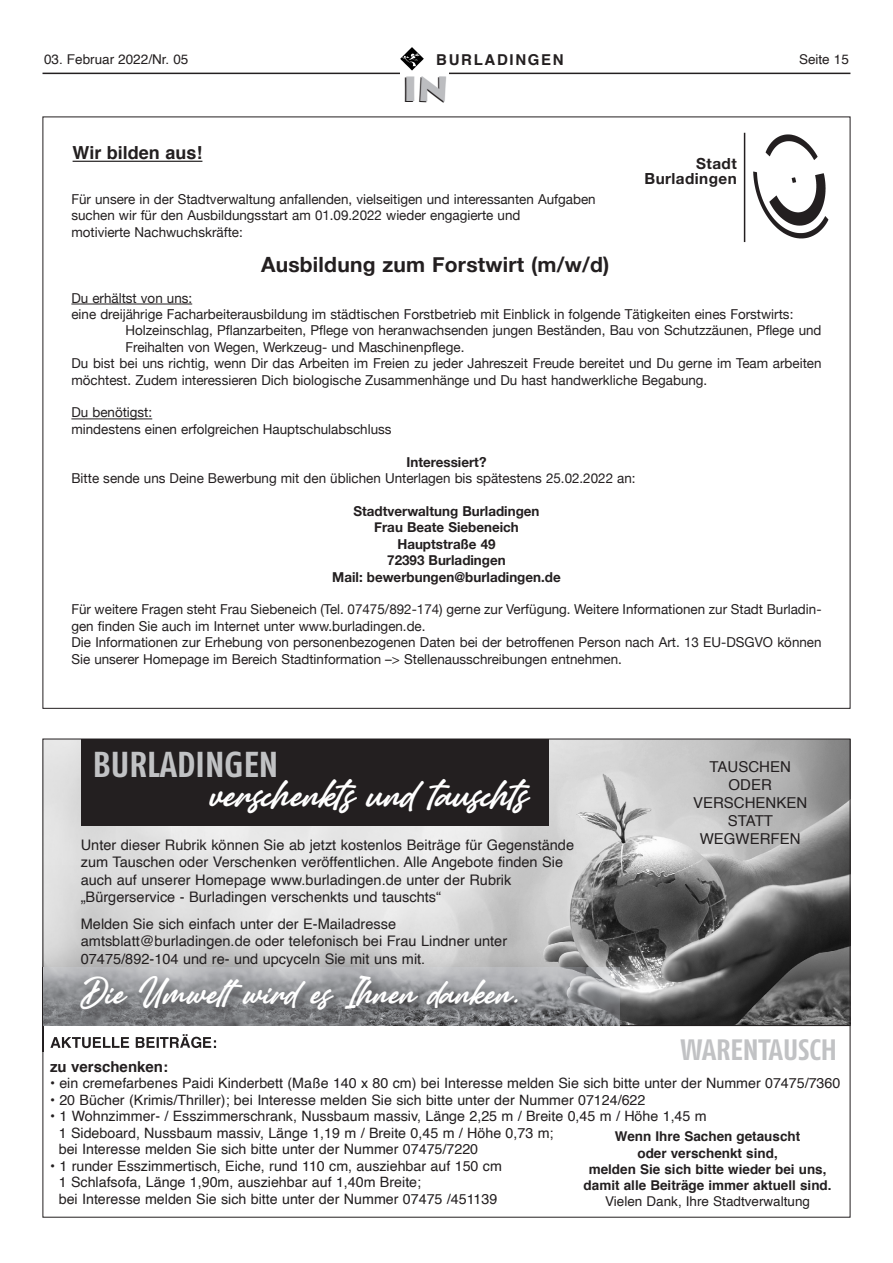
<style>
.page{position:relative;width:893px;height:1263px;background:#fff}
.page>*{position:absolute;margin:0;border:0;box-sizing:border-box;transform-origin:0 0}
.t1{font:36.3px "Amertha PERSONALUSEONLY";color:#fff}
.t2{font:700 36px "Fago Co";color:#c1c2c4}
.t3{font:900 34.5px "Lithos Pro";color:#231f20}
.t4{font:32.4px "Amertha PERSONALUSEONLY";color:#fff}
.t5{font:700 29.4px "Fago Co";letter-spacing:-.005em;color:#c1c2c4}
.t6{font:700 21px "Helvetica Neue";letter-spacing:.01em;color:#231f20}
.t7{font:700 18px "Helvetica";color:#231f20}
.t8{font:700 15.3px "Helvetica Neue";letter-spacing:.03em;color:#231f20}
.t9{font:15px "Helvetica";color:#231f20}
.t10{font:700 15px "Helvetica";color:#231f20}
.t11{font:700 15px "Helvetica";letter-spacing:.11em;color:#231f20}
.t12{font:14.55px/17.4px "Helvetica";color:#231f20}
.t13{font:14.25px "Helvetica";color:#231f20}
.t14{font:13.65px/16.4px "Helvetica Neue";color:#231f20}
.t15{font:700 13.65px "Helvetica Neue";color:#231f20}
.t16{font:700 13.5px/16.2px "Helvetica";color:#231f20;text-align:center}
.t17{font:13.5px "Helvetica";color:#231f20}
.s1{font-weight:400}
</style>
<div class="page">
<hr style="left:43px;top:73px;width:807px;height:1px;background:#231f20">
<div style="left:400px;top:43px;width:49px;height:32px;background:#fff"></div>
<img style="left:400px;top:47px;width:24px;height:24px">
<img style="left:45px;top:741px;width:803px;height:283px">
<div style="left:81px;top:739px;width:468px;height:86px;background:#231f20"></div>
<img style="left:42px;top:967px;width:578px;height:84px">
<img style="left:43px;top:967px;width:1px;height:49px">
<svg style="left:43px;top:1016px;width:1px;height:35px"></svg>
<img style="left:50px;top:1034px;width:166px;height:14px">
<img style="left:753px;top:135px;width:76px;height:104px">
<hr style="left:744px;top:133px;width:1px;height:109px;background:#231f20">
<hr style="left:71px;top:304px;width:121px;height:1px;background:#231f20">
<hr style="left:71px;top:418px;width:81px;height:1px;background:#231f20">
<hr style="left:73px;top:161px;width:129px;height:1px;background:#231f20">
<p class="t17" style="left:44px;top:53px;width:146px">03. Februar 2022/Nr. 05</p>
<p class="t11" style="left:436px;top:53px;width:129px">BURLADINGEN</p>
<p class="t17" style="left:799px;top:53px;width:51px">Seite 15</p>
<p class="t7" style="left:73px;top:145px;width:131px">Wir bilden aus!</p>
<p class="t3" style="left:401px;top:70px;width:48px">IN</p>
<p class="t14" style="left:71px;top:191px;width:526px">Für unsere in der Stadtverwaltung anfallenden, vielseitigen und interessanten Aufgaben</p>
<p class="t14" style="left:71px;top:207px;width:451px">suchen wir für den Ausbildungsstart am 01.09.2022 wieder engagierte und</p>
<p class="t14" style="left:71px;top:224px;width:173px">motivierte Nachwuchskräfte:</p>
<p class="t6" style="left:261px;top:252px;width:350px">Ausbildung zum Forstwirt (m/w/d)</p>
<p class="t8" style="left:696px;top:154px;width:42px">Stadt</p>
<p class="t8" style="left:644px;top:169px;width:94px">Burladingen</p>
<p class="t14" style="left:71px;top:289px;width:122px">Du erhältst von uns:</p>
<p class="t14" style="left:71px;top:306px;width:723px">eine dreijährige Facharbeiterausbildung im städtischen Forstbetrieb mit Einblick in folgende Tätigkeiten eines Forstwirts:</p>
<p class="t14" style="left:125px;top:322px;width:698px">Holzeinschlag, Pflanzarbeiten, Pflege von heranwachsenden jungen Beständen, Bau von Schutzzäunen, Pflege und<br>Freihalten von Wegen, Werkzeug- und Maschinenpflege.</p>
<p class="t14" style="left:71px;top:355px;width:752px">Du bist bei uns richtig, wenn Dir das Arbeiten im Freien zu jeder Jahreszeit Freude bereitet und Du gerne im Team arbeiten möchtest. Zudem interessieren Dich biologische Zusammenhänge und Du hast handwerkliche Begabung.</p>
<p class="t14" style="left:71px;top:404px;width:82px">Du benötigst:</p>
<p class="t14" style="left:71px;top:421px;width:322px">mindestens einen erfolgreichen Hauptschulabschluss</p>
<p class="t15" style="left:407px;top:453px;width:81px">Interessiert?</p>
<p class="t14" style="left:71px;top:470px;width:566px">Bitte sende uns Deine Bewerbung mit den üblichen Unterlagen bis spätestens 25.02.2022 an:</p>
<p class="t15" style="left:353px;top:503px;width:188px">Stadtverwaltung Burladingen</p>
<p class="t15" style="left:374px;top:519px;width:146px">Frau Beate Siebeneich</p>
<p class="t15" style="left:397px;top:535px;width:100px">Hauptstraße 49</p>
<p class="t15" style="left:387px;top:552px;width:120px">72393 Burladingen</p>
<p class="t15" style="left:332px;top:568px;width:230px">Mail: bewerbungen@burladingen.de</p>
<p class="t14" style="left:71px;top:601px;width:752px">Für weitere Fragen steht Frau Siebeneich (Tel. 07475/892-174) gerne zur Verfügung. Weitere Informationen zur Stadt Burladin&shy;gen finden Sie auch im Internet unter www.burladingen.de.</p>
<p class="t14" style="left:71px;top:634px;width:752px">Die Informationen zur Erhebung von personenbezogenen Daten bei der betroffenen Person nach Art. 13 EU-DSGVO können<br>Sie unserer Homepage im Bereich Stadtinformation –&gt; Stellenausschreibungen entnehmen.</p>
<p class="t2" style="left:93px;top:744px;width:187px">BURLADINGEN</p>
<p class="t1" style="left:210px;top:775px;width:318px">verschenkts und tauschts</p>
<p class="t12" style="left:81px;top:837px;width:495px">Unter dieser Rubrik können Sie ab jetzt kostenlos Beiträge für Gegenstände zum Tauschen oder Verschenken veröffentlichen. Alle Angebote finden Sie auch auf unserer Homepage www.burladingen.de unter der Rubrik „Bürgerservice - Burladingen verschenkts und tauschts“</p>
<p class="t12" style="left:81px;top:916px;width:317px">Melden Sie sich einfach unter der E-Mailadresse</p>
<p class="t12" style="left:81px;top:933px;width:428px">amtsblatt@burladingen.de oder telefonisch bei Frau Lindner unter<br>07475/892-104 und re- und upcyceln Sie mit uns mit.</p>
<p class="t4" style="left:81px;top:976px;width:440px">Die Umwelt wird es Ihnen danken.</p>
<p class="t9" style="left:709px;top:760px;width:83px">TAUSCHEN</p>
<p class="t9" style="left:729px;top:778px;width:45px">ODER</p>
<p class="t9" style="left:693px;top:796px;width:116px">VERSCHENKEN</p>
<p class="t9" style="left:728px;top:814px;width:47px">STATT</p>
<p class="t9" style="left:700px;top:832px;width:102px">WEGWERFEN</p>
<p class="t5" style="left:681px;top:1033px;width:158px">WARENTAUSCH</p>
<p class="t10" style="left:50px;top:1060px;width:119px">zu verschenken:</p>
<p class="t13" style="left:50px;top:1077px;width:792px">• ein cremefarbenes Paidi Kinderbett (Maße 140 x 80 cm) bei Interesse melden Sie sich bitte unter der Nummer 07475/7360</p>
<p class="t13" style="left:50px;top:1094px;width:597px">• 20 Bücher (Krimis/Thriller); bei Interesse melden Sie sich bitte unter der Nummer 07124/622</p>
<p class="t13" style="left:50px;top:1110px;width:658px">• 1 Wohnzimmer- / Esszimmerschrank, Nussbaum massiv, Länge 2,25 m / Breite 0,45 m / Höhe 1,45 m</p>
<p class="t13" style="left:59px;top:1127px;width:496px">1 Sideboard, Nussbaum massiv, Länge 1,19 m / Breite 0,45 m / Höhe 0,73 m;</p>
<p class="t13" style="left:59px;top:1143px;width:421px">bei Interesse melden Sie sich bitte unter der Nummer 07475/7220</p>
<p class="t13" style="left:50px;top:1160px;width:453px">• 1 runder Esszimmertisch, Eiche, rund 110 cm, ausziehbar auf 150 cm</p>
<p class="t13" style="left:59px;top:1176px;width:364px">1 Schlafsofa, Länge 1,90m, ausziehbar auf 1,40m Breite;</p>
<p class="t13" style="left:59px;top:1193px;width:440px">bei Interesse melden Sie sich bitte unter der Nummer 07475 /451139</p>
<p class="t16" style="left:615px;top:1129px;width:187px">Wenn Ihre Sachen getauscht</p>
<p class="t16" style="left:637px;top:1146px;width:142px">oder verschenkt sind,</p>
<p class="t16" style="left:589px;top:1162px;width:239px">melden Sie sich bitte wieder bei uns,</p>
<p class="t16" style="left:584px;top:1178px;width:249px">damit alle Beiträge immer aktuell sind.<br><span class="s1">Vielen Dank, Ihre Stadtverwaltung</span></p>
</div>
